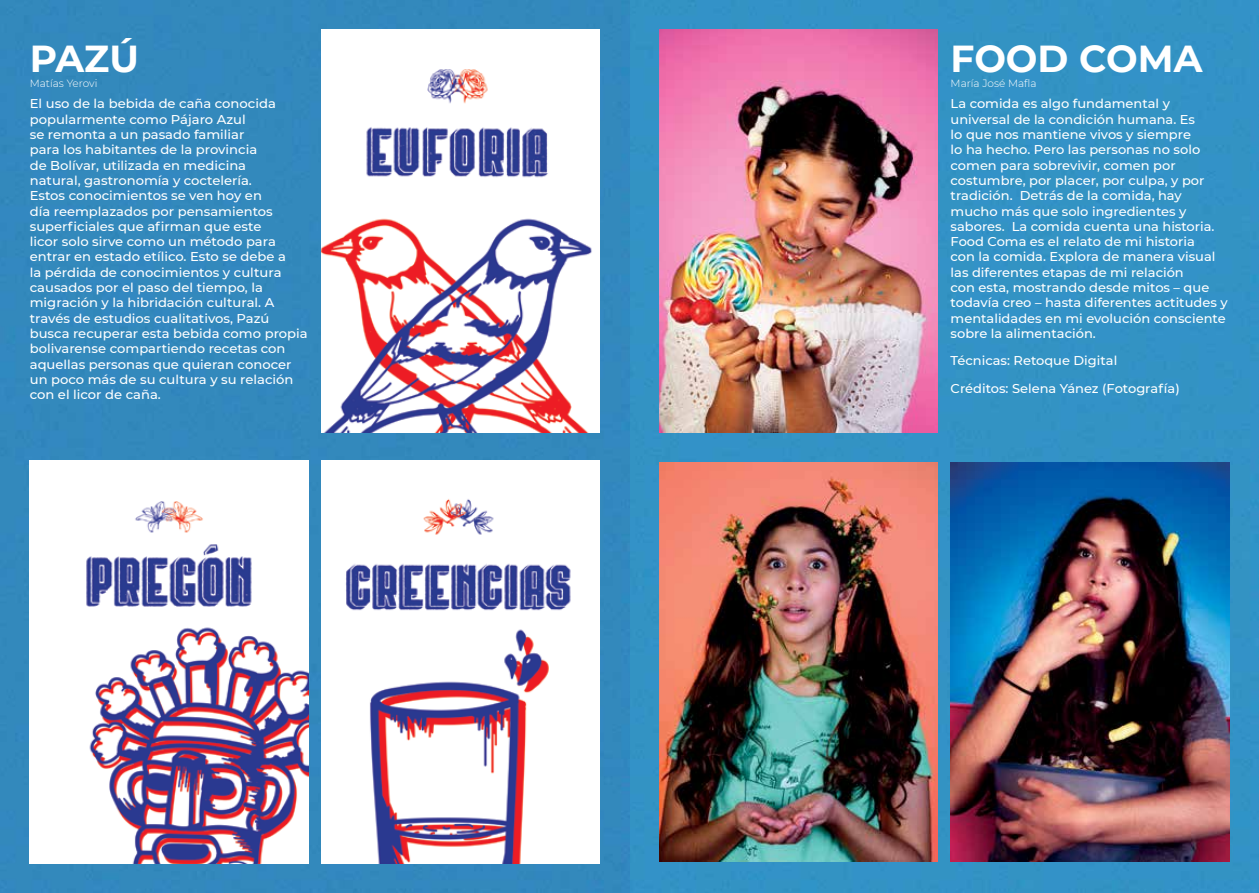
<style>
.page{position:relative;width:1259px;height:893px;background:#338ec1}
.page>*{position:absolute;margin:0;border:0;box-sizing:border-box;transform-origin:0 0}
.t1{font:700 37.5px "Montserrat";color:#fff}
.t2{font:500 12.75px/15.3px "Montserrat";color:#fff}
.t3{font:300 10.5px "Montserrat";color:#fff}
</style>
<div class="page">
<img style="left:950px;top:462px;width:279px;height:399px">
<img style="left:659px;top:462px;width:279px;height:399px">
<img style="left:659px;top:30px;width:279px;height:403px">
<img style="left:321px;top:460px;width:279px;height:403px">
<img style="left:30px;top:460px;width:278px;height:403px">
<img style="left:321px;top:30px;width:279px;height:403px">
<h1 class="t1" style="left:30px;top:32px;width:111px">PAZÚ</h1>
<p class="t3" style="left:30px;top:76px;width:69px">Matías Yerovi</p>
<p class="t2" style="left:30px;top:96px;width:279px">El uso de la bebida de caña conocida popularmente como Pájaro Azul<br>se remonta a un pasado familiar<br>para los habitantes de la provincia<br>de Bolívar, utilizada en medicina<br>natural, gastronomía y coctelería.<br>Estos conocimientos se ven hoy en<br>día reemplazados por pensamientos superficiales que afirman que este<br>licor solo sirve como un método para entrar en estado etílico. Esto se debe a<br>la pérdida de conocimientos y cultura causados por el paso del tiempo, la migración y la hibridación cultural. A través de estudios cualitativos, Pazú busca recuperar esta bebida como propia bolivarense compartiendo recetas con aquellas personas que quieran conocer un poco más de su cultura y su relación con el licor de caña.</p>
<h1 class="t1" style="left:950px;top:32px;width:253px">FOOD COMA</h1>
<p class="t2" style="left:950px;top:96px;width:278px">La comida es algo fundamental y universal de la condición humana. Es<br>lo que nos mantiene vivos y siempre<br>lo ha hecho. Pero las personas no solo comen para sobrevivir, comen por costumbre, por placer, por culpa, y por tradición. Detrás de la comida, hay mucho más que solo ingredientes y sabores. La comida cuenta una historia.<br>Food Coma es el relato de mi historia<br>con la comida. Explora de manera visual las diferentes etapas de mi relación<br>con esta, mostrando desde mitos – que todavía creo – hasta diferentes actitudes y mentalidades en mi evolución consciente sobre la alimentación.</p>
<p class="t2" style="left:950px;top:347px;width:231px;line-height:27.3px">Técnicas: Retoque Digital<br>Créditos: Selena Yánez (Fotografía)</p>
<p class="t3" style="left:950px;top:76px;width:87px">María José Mafla</p>
</div>
